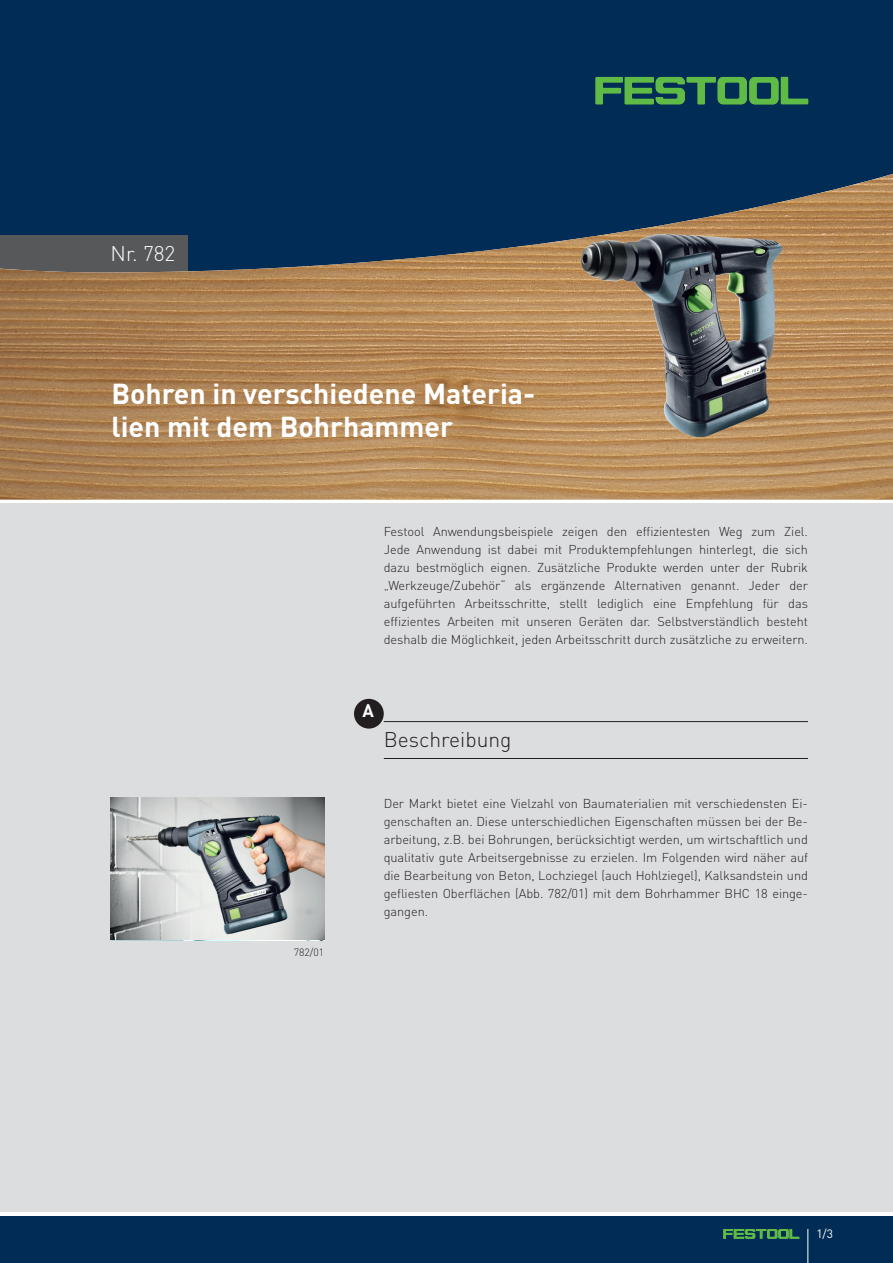
<style>
.page{position:relative;width:893px;height:1263px;background:#fff}
.page>*{position:absolute;margin:0;border:0;box-sizing:border-box;transform-origin:0 0}
._02_AWB-Titel{font:700 28.5px/33px "DIN Pro";color:#fff}
._03_Topic{font:300 21px "DIN Pro";color:#231f20}
._01_AWB-Number{font:300 21px "DIN Pro";color:#fff}
._11_Number_in_circle{font:700 18px "DIN Pro";color:#fff}
._04_Copy{font:300 12.75px/18px "DIN Pro";letter-spacing:-.005em;color:#231f20;text-align:justify}
.t1{font:12px "DIN Pro";color:#fff}
._07_Caption{font:300 10.5px "DIN Pro";color:#231f20}
</style>
<div class="page">
<div style="left:0;top:1216px;width:893px;height:47px;background:#002c55"></div>
<svg style="left:723px;top:1229px;width:76px;height:10px"></svg>
<hr style="left:807px;top:1229px;width:1px;height:34px;background:#fff">
<div style="left:0;top:0;width:893px;height:310px;background:#002c55"></div>
<div style="left:0;top:504px;width:893px;height:708px;background:#dcdddf"></div>
<img style="left:0;top:174px;width:893px;height:326px">
<svg style="left:596px;top:77px;width:212px;height:27px"></svg>
<hr style="left:384px;top:721px;width:424px;height:1px;background:#231f20">
<hr style="left:384px;top:758px;width:424px;height:1px;background:#231f20">
<div style="left:354px;top:699px;width:30px;height:30px;background:#231f20;border-radius:50%"></div>
<img style="left:581px;top:234px;width:202px;height:203px">
<img style="left:111px;top:797px;width:213px;height:143px">
<p class="_01_AWB-Number" style="left:111px;top:239px;width:66px">Nr. 782</p>
<p class="_02_AWB-Titel" style="left:111px;top:376px;width:425px">Bohren in verschiedene Materia&shy;lien mit dem Bohrhammer</p>
<p class="_07_Caption" style="left:294px;top:945px;width:32px">782/01</p>
<p class="_04_Copy" style="left:384px;top:521px;width:426px">Festool Anwendungsbeispiele zeigen den effizientesten Weg zum Ziel.<br>Jede Anwendung ist dabei mit Produktempfehlungen hinterlegt, die sich dazu bestmöglich eignen. Zusätzliche Produkte werden unter der Rubrik „Werkzeuge/Zubehör“ als ergänzende Alternativen genannt. Jeder der aufgeführten Arbeitsschritte, stellt lediglich eine Empfehlung für das effizientes Arbeiten mit unseren Geräten dar. Selbstverständlich besteht deshalb die Möglichkeit, jeden Arbeitsschritt durch zusätzliche zu erweitern.</p>
<p class="_11_Number_in_circle" style="left:362px;top:698px;width:13px">A</p>
<p class="_03_Topic" style="left:384px;top:726px;width:129px">Beschreibung</p>
<p class="_04_Copy" style="left:384px;top:794px;width:426px">Der Markt bietet eine Vielzahl von Baumaterialien mit verschiedensten Ei&shy;genschaften an. Diese unterschiedlichen Eigenschaften müssen bei der Be&shy;arbeitung, z.B. bei Bohrungen, berücksichtigt werden, um wirtschaftlich und qualitativ gute Arbeitsergebnisse zu erzielen. Im Folgenden wird näher auf die Bearbeitung von Beton, Lochziegel (auch Hohlziegel), Kalksandstein und gefliesten Oberflächen (Abb. 782/01) mit dem Bohrhammer BHC 18 einge&shy;gangen.</p>
<p class="t1" style="left:816px;top:1225px;width:18px">1/3</p>
</div>
